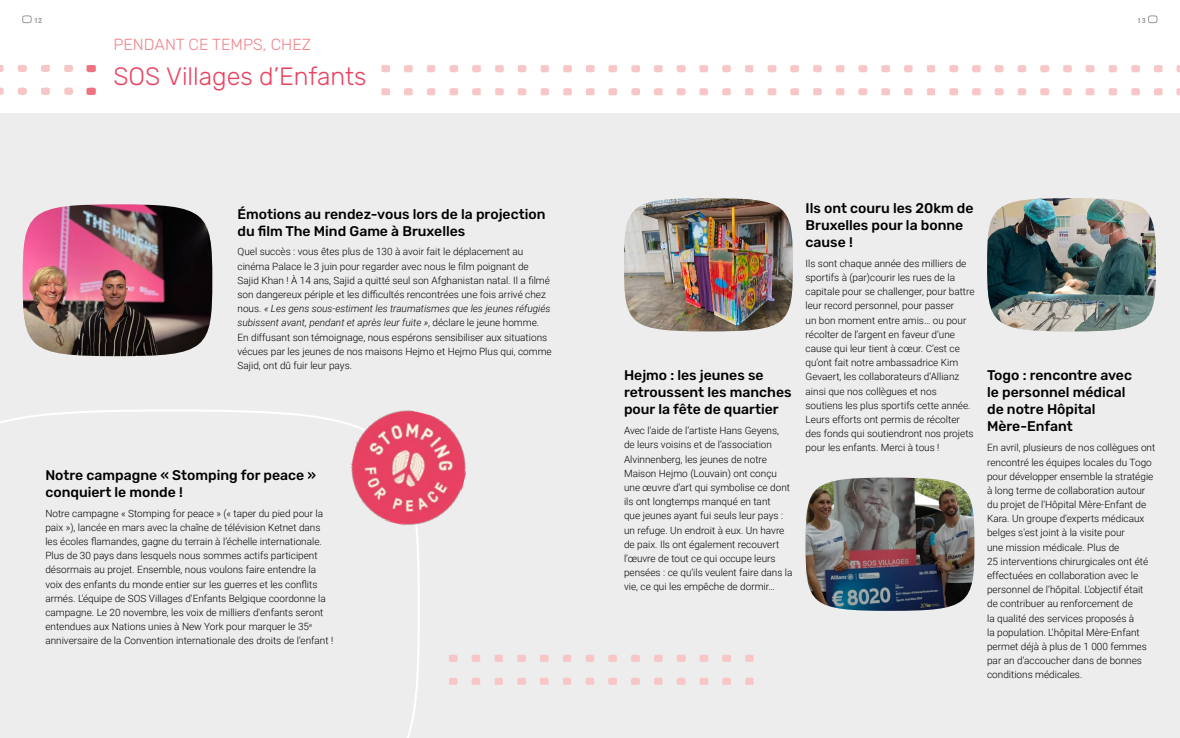
<style>
.page{position:relative;width:1180px;height:738px;background:#fff}
.page>*{position:absolute;margin:0;border:0;box-sizing:border-box;transform-origin:0 0}
.t1{font:300 25px "Rubik";color:#e94362}
.t2{font:300 16px "Rubik";color:#f0868e}
.t3{font:500 14px/17px "Rubik";color:#000}
.t4{font:300 10px/14.2px "Roboto";color:#000}
.t5{font:700 7px "Roboto";color:#989797}
.s1{font-style:italic}
</style>
<div class="page">
<div style="left:0;top:113px;width:1179px;height:624px;background:#ededed"></div>
<img style="left:0;top:65px;width:73px;height:30px">
<img style="left:381px;top:65px;width:798px;height:31px">
<img style="left:86px;top:65px;width:11px;height:30px">
<img style="left:449px;top:654px;width:305px;height:31px">
<img style="left:23px;top:204px;width:189px;height:152px">
<img style="left:624px;top:198px;width:168px;height:133px">
<img style="left:805px;top:477px;width:169px;height:133px">
<img style="left:987px;top:198px;width:168px;height:133px">
<svg style="left:0;top:410px;width:420px;height:327px"></svg>
<img style="left:340px;top:410px;width:127px;height:126px">
<svg style="left:1148px;top:15px;width:9px;height:8px"></svg>
<svg style="left:22px;top:15px;width:10px;height:8px"></svg>
<p class="t5" style="left:34px;top:15px;width:10px">12</p>
<p class="t5" style="left:1137px;top:15px;width:10px">13</p>
<h2 class="t2" style="left:113px;top:35px;width:199px">PENDANT CE TEMPS, CHEZ</h2>
<h1 class="t1" style="left:113px;top:63px;width:254px">SOS Villages d’Enfants</h1>
<h3 class="t3" style="left:237px;top:205px;width:309px">Émotions au rendez-vous lors de la projection du film The Mind Game à Bruxelles</h3>
<p class="t4" style="left:237px;top:244px;width:316px">Quel succès : vous êtes plus de 130 à avoir fait le déplacement au cinéma Palace le 3 juin pour regarder avec nous le film poignant de Sajid Khan ! À 14 ans, Sajid a quitté seul son Afghanistan natal. Il a filmé son dangereux périple et les difficultés rencontrées une fois arrivé chez nous. <span class="s1">« Les gens sous-estiment les traumatismes que les jeunes réfugiés subissent avant, pendant et après leur fuite »</span>, déclare le jeune homme.<br>En diffusant son témoignage, nous espérons sensibiliser aux situations vécues par les jeunes de nos maisons Hejmo et Hejmo Plus qui, comme Sajid, ont dû fuir leur pays.</p>
<h3 class="t3" style="left:45px;top:466px;width:272px">Notre campagne « Stomping for peace » conquiert le monde !</h3>
<p class="t4" style="left:45px;top:505px;width:289px">Notre campagne « Stomping for peace » (« taper du pied pour la paix »), lancée en mars avec la chaîne de télévision Ketnet dans les écoles flamandes, gagne du terrain à l’échelle internationale.<br>Plus de 30 pays dans lesquels nous sommes actifs participent désormais au projet. Ensemble, nous voulons faire entendre la voix des enfants du monde entier sur les guerres et les conflits armés. L'équipe de SOS Villages d'Enfants Belgique coordonne la campagne. Le 20 novembre, les voix de milliers d'enfants seront entendues aux Nations unies à New York pour marquer le 35<sup>e </sup>anniversaire de la Convention internationale des droits de l'enfant !</p>
<h3 class="t3" style="left:624px;top:367px;width:169px">Hejmo : les jeunes se retroussent les manches pour la fête de quartier</h3>
<p class="t4" style="left:624px;top:423px;width:170px">Avec l’aide de l’artiste Hans Geyens,<br>de leurs voisins et de l’association Alvinnenberg, les jeunes de notre Maison Hejmo (Louvain) ont conçu une œuvre d’art qui symbolise ce dont ils ont longtemps manqué en tant<br>que jeunes ayant fui seuls leur pays : un refuge. Un endroit à eux. Un havre de paix. Ils ont également recouvert l’œuvre de tout ce qui occupe leurs pensées : ce qu’ils veulent faire dans la vie, ce qui les empêche de dormir…</p>
<h3 class="t3" style="left:805px;top:200px;width:169px">Ils ont couru les 20km de<br>Bruxelles pour la bonne cause !</h3>
<p class="t4" style="left:805px;top:255px;width:170px">Ils sont chaque année des milliers de sportifs à (par)courir les rues de la capitale pour se challenger, pour battre leur record personnel, pour passer<br>un bon moment entre amis… ou pour récolter de l’argent en faveur d’une cause qui leur tient à cœur. C’est ce qu’ont fait notre ambassadrice Kim Gevaert, les collaborateurs d’Allianz ainsi que nos collègues et nos soutiens les plus sportifs cette année.<br>Leurs efforts ont permis de récolter des fonds qui soutiendront nos projets pour les enfants. Merci à tous !</p>
<h3 class="t3" style="left:986px;top:367px;width:146px">Togo : rencontre avec le personnel médical de notre Hôpital<br>Mère-Enfant</h3>
<p class="t4" style="left:986px;top:440px;width:170px">En avril, plusieurs de nos collègues ont rencontré les équipes locales du Togo pour développer ensemble la stratégie à long terme de collaboration autour du projet de l'Hôpital Mère- Enfant de Kara. Un groupe d'experts médicaux belges s'est joint à la visite pour<br>une mission médicale. Plus de<br>25 interventions chirurgicales ont été effectuées en collaboration avec le personnel de l’hôpital. L’objectif était de contribuer au renforcement de<br>la qualité des services proposés à<br>la population. L’hôpital Mère-Enfant permet déjà à plus de 1 000 femmes par an d’accoucher dans de bonnes conditions médicales.</p>
</div>
